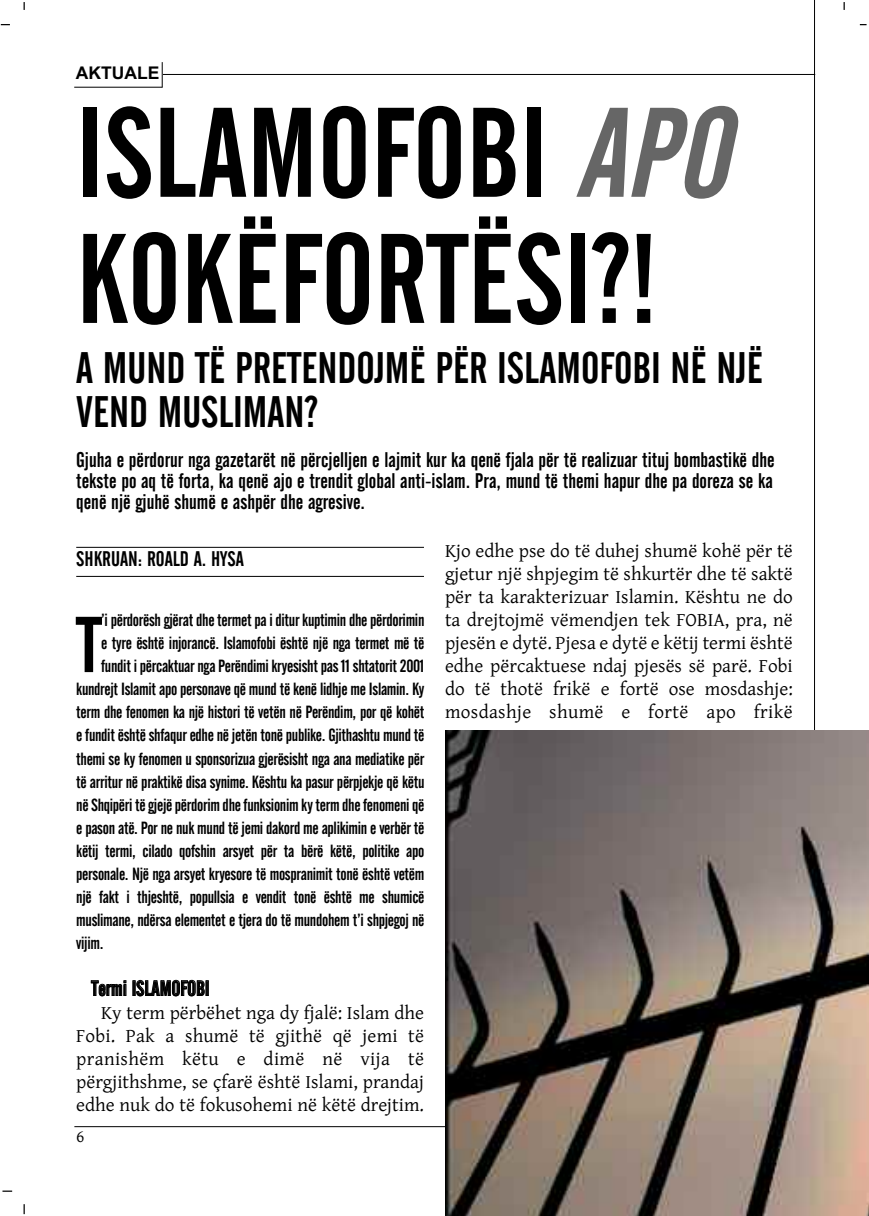
<style>
.page{position:relative;width:869px;height:1216px;background:#fff}
.page>*{position:absolute;margin:0;border:0;box-sizing:border-box;transform-origin:0 0}
.t1{font:126px/126px "Alternate Gothic No 2 BT";color:#000}
.t2{font:78.23px "Alternate Gothic No 2 BT";color:#000}
.t3{font:43.75px/43.8px "Alternate Gothic No 2 BT";color:#000}
.t4{font:21px/21px "Alternate Gothic No 2 BT";color:#000;text-align:justify}
.t5{font:19.25px/23.1px "Gentium Alt";color:#000;text-align:justify}
.t6{font:17.5px "Alternate Gothic No 2 BT";letter-spacing:-.02em;color:#000}
.t7{font:700 17.5px "Arial";color:#000}
.t8{font:17.5px "Gentium Alt";color:#000}
.s1{font-style:italic;color:#666}
</style>
<div class="page">
<hr style="left:75px;top:74px;width:739px;height:1px;background:#000">
<hr style="left:813px;top:0;width:1px;height:1215px;background:#000">
<hr style="left:74px;top:1126px;width:740px;height:1px;background:#000">
<div style="left:74px;top:62px;width:88px;height:25px;background:#fff"></div>
<svg style="left:162px;top:62px;width:1px;height:25px"></svg>
<hr style="left:74px;top:87px;width:88px;height:1px;background:#000">
<hr style="left:76px;top:547px;width:348px;height:1px;background:#000">
<hr style="left:76px;top:576px;width:348px;height:1px;background:#000">
<img style="left:445px;top:730px;width:423px;height:485px">
<p class="t7" style="left:76px;top:63px;width:85px">AKTUALE</p>
<h1 class="t1" style="left:76px;top:90px;width:684px">ISLAMOFOBI <span class="s1">APO<br></span>KOKËFORTËSI?!</h1>
<h3 class="t3" style="left:76px;top:346px;width:687px">A MUND TË PRETENDOJMË PËR ISLAMOFOBI NË NJË<br>VEND MUSLIMAN?</h3>
<p class="t4" style="left:76px;top:449px;width:699px">Gjuha e përdorur nga gazetarët në përcjelljen e lajmit kur ka qenë fjala për të realizuar tituj bombastikë dhe tekste po aq të forta, ka qenë ajo e trendit global anti-islam. Pra, mund të themi hapur dhe pa doreza se ka qenë një gjuhë shumë e ashpër dhe agresive.</p>
<p class="t4" style="left:76px;top:548px;width:169px">SHKRUAN: ROALD A. HYSA</p>
<h2 class="t2" style="left:76px;top:599px;width:27px">T</h2>
<p class="t6" style="left:101px;top:609px;width:324px">’i përdorësh gjërat dhe termet pa i ditur kuptimin dhe përdorimin</p>
<p class="t6" style="left:101px;top:632px;width:324px">e tyre është injorancë. Islamofobi është një nga termet më të</p>
<p class="t6" style="left:101px;top:655px;width:324px">fundit i përcaktuar nga Perëndimi kryesisht pas 11 shtatorit 2001</p>
<p class="t6" style="left:76px;top:679px;width:349px">kundrejt Islamit apo personave që mund të kenë lidhje me Islamin. Ky</p>
<p class="t6" style="left:76px;top:702px;width:349px">term dhe fenomen ka një histori të vetën në Perëndim, por që kohët</p>
<p class="t6" style="left:76px;top:725px;width:349px">e fundit është shfaqur edhe në jetën tonë publike. Gjithashtu mund të</p>
<p class="t6" style="left:76px;top:748px;width:349px">themi se ky fenomen u sponsorizua gjerësisht nga ana mediatike për</p>
<p class="t6" style="left:76px;top:771px;width:349px">të arritur në praktikë disa synime. Kështu ka pasur përpjekje që këtu</p>
<p class="t6" style="left:76px;top:794px;width:349px">në Shqipëri të gjejë përdorim dhe funksionim ky term dhe fenomeni që</p>
<p class="t6" style="left:76px;top:817px;width:349px">e pason atë. Por ne nuk mund të jemi dakord me aplikimin e verbër të</p>
<p class="t6" style="left:76px;top:840px;width:349px">këtij termi, cilado qofshin arsyet për ta bërë këtë, politike apo</p>
<p class="t6" style="left:76px;top:863px;width:349px">personale. Një nga arsyet kryesore të mospranimit tonë është vetëm</p>
<p class="t6" style="left:76px;top:886px;width:349px">një fakt i thjeshtë, popullsia e vendit tonë është me shumicë</p>
<p class="t6" style="left:76px;top:910px;width:349px">muslimane, ndërsa elementet e tjera do të mundohem t’i shpjegoj në</p>
<p class="t6" style="left:76px;top:933px;width:29px">vijim.</p>
<p class="t4" style="left:91px;top:977px;width:119px">Termi ISLAMOFOBI</p>
<p class="t5" style="left:76px;top:1000px;width:349px;text-indent:25px">Ky term përbëhet nga dy fjalë: Islam dhe Fobi. Pak a shumë të gjithë që jemi të pranishëm këtu e dimë në vija të përgjithshme, se çfarë është Islami, prandaj edhe nuk do të fokusohemi në këtë drejtim.</p>
<p class="t8" style="left:76px;top:1125px;width:10px">6</p>
<p class="t5" style="left:445px;top:538px;width:349px">Kjo edhe pse do të duhej shumë kohë për të gjetur një shpjegim të shkurtër dhe të saktë për ta karakterizuar Islamin. Kështu ne do ta drejtojmë vëmendjen tek FOBIA, pra, në pjesën e dytë. Pjesa e dytë e këtij termi është edhe përcaktuese ndaj pjesës së parë. Fobi do të thotë frikë e fortë ose mosdashje: mosdashje shumë e fortë apo frikë</p>
</div>
